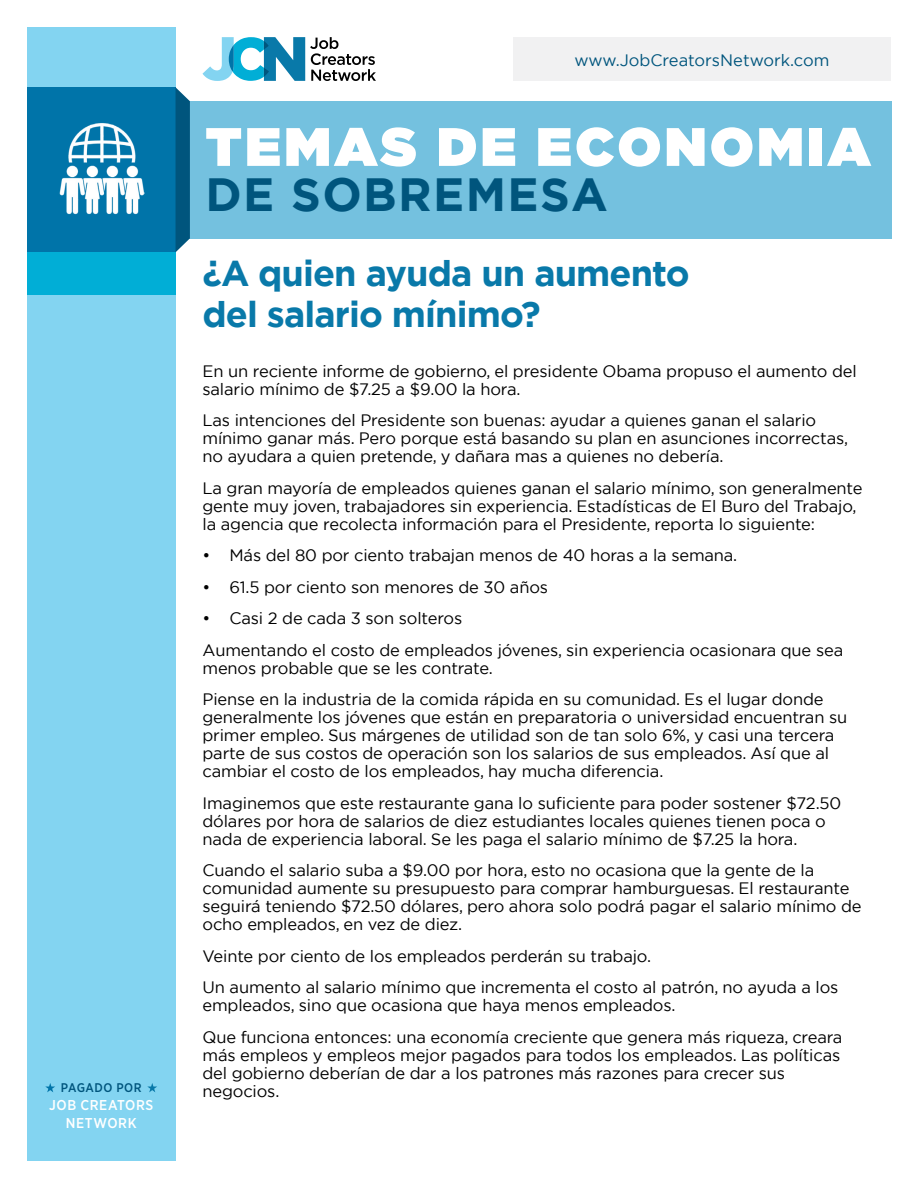
<style>
.page{position:relative;width:918px;height:1188px;background:#fff}
.page>*{position:absolute;margin:0;border:0;box-sizing:border-box;transform-origin:0 0}
.t1{font:900 54px "Gotham";letter-spacing:.06em;color:#fff}
.t2{font:700 46.5px "Gotham";letter-spacing:.03em;color:#00557d}
.t3{font:700 36px/41.4px "Gotham";letter-spacing:-.025em;color:#0979a9}
.t4{font:16.5px/18px "Gotham";letter-spacing:-.01em;color:#000}
.t5{font:16.5px "Gotham";color:#00557d}
.t6{font:500 14.25px/18px "Gotham Narrow";letter-spacing:.04em;color:#fff;text-align:center}
.t7{font:500 12.6px "Gotham Narrow";letter-spacing:.04em;color:#00557d}
</style>
<div class="page">
<div style="left:27px;top:27px;width:149px;height:1134px;background:#83d4f1"></div>
<div style="left:27px;top:252px;width:149px;height:43px;background:#01aed6"></div>
<div style="left:27px;top:101px;width:864px;height:137px;background:#74c1df"></div>
<div style="left:27px;top:87px;width:149px;height:165px;background:#0074a9"></div>
<svg style="left:176px;top:88px;width:14px;height:164px;background:#156388"></svg>
<div style="left:513px;top:37px;width:378px;height:44px;background:#f1f1f2"></div>
<svg style="left:202px;top:37px;width:174px;height:44px"></svg>
<svg style="left:45px;top:1083px;width:10px;height:9px"></svg>
<svg style="left:147px;top:1083px;width:10px;height:9px"></svg>
<img style="left:59px;top:123px;width:85px;height:91px">
<p class="t7" style="left:61px;top:1080px;width:82px">PAGADO POR</p>
<p class="t6" style="left:49px;top:1096px;width:106px">JOB CREATORS<br>NETWORK</p>
<p class="t5" style="left:575px;top:50px;width:256px">www.JobCreatorsNetwork.com</p>
<h1 class="t1" style="left:206px;top:108px;width:667px">TEMAS DE ECONOMIA</h1>
<h2 class="t2" style="left:206px;top:164px;width:404px">DE SOBREMESA</h2>
<h3 class="t3" style="left:202px;top:252px;width:489px">¿A quien ayuda un aumento del salario mínimo?</h3>
<p class="t4" style="left:202px;top:362px;width:656px">En un reciente informe de gobierno, el presidente Obama propuso el aumento del salario mínimo de $7.25 a $9.00 la hora.</p>
<p class="t4" style="left:202px;top:411px;width:647px">Las intenciones del Presidente son buenas: ayudar a quienes ganan el salario mínimo ganar más. Pero porque está basando su plan en asunciones incorrectas, no ayudara a quien pretende, y dañara mas a quienes no debería.</p>
<p class="t4" style="left:202px;top:479px;width:662px">La gran mayoría de empleados quienes ganan el salario mínimo, son generalmente gente muy joven, trabajadores sin experiencia. Estadísticas de El Buro del Trabajo, la agencia que recolecta información para el Presidente, reporta lo siguiente:</p>
<p class="t4" style="left:202px;top:546px;width:536px">• Más del 80 por ciento trabajan menos de 40 horas a la semana.</p>
<p class="t4" style="left:202px;top:578px;width:347px">• 61.5 por ciento son menores de 30 años</p>
<p class="t4" style="left:202px;top:602px;width:642px;line-height:31.5px">• Casi 2 de cada 3 son solteros<br>Aumentando el costo de empleados jóvenes, sin experiencia ocasionara que sea</p>
<p class="t4" style="left:202px;top:652px;width:623px;line-height:31.5px">menos probable que se les contrate.<br>Piense en la industria de la comida rápida en su comunidad. Es el lugar donde</p>
<p class="t4" style="left:202px;top:708px;width:646px">generalmente los jóvenes que están en preparatoria o universidad encuentran su primer empleo. Sus márgenes de utilidad son de tan solo 6%, y casi una tercera parte de sus costos de operación son los salarios de sus empleados. Así que al cambiar el costo de los empleados, hay mucha diferencia.</p>
<p class="t4" style="left:202px;top:794px;width:640px">Imaginemos que este restaurante gana lo suficiente para poder sostener $72.50 dólares por hora de salarios de diez estudiantes locales quienes tienen poca o nada de experiencia laboral. Se les paga el salario mínimo de $7.25 la hora.</p>
<p class="t4" style="left:203px;top:861px;width:661px">Cuando el salario suba a $9.00 por hora, esto no ocasiona que la gente de la comunidad aumente su presupuesto para comprar hamburguesas. El restaurante seguirá teniendo $72.50 dólares, pero ahora solo podrá pagar el salario mínimo de ocho empleados, en vez de diez.</p>
<p class="t4" style="left:203px;top:940px;width:637px;line-height:31.5px">Veinte por ciento de los empleados perderán su trabajo.<br>Un aumento al salario mínimo que incrementa el costo al patrón, no ayuda a los</p>
<p class="t4" style="left:203px;top:989px;width:641px;line-height:31.5px">empleados, sino que ocasiona que haya menos empleados.<br>Que funciona entonces: una economía creciente que genera más riqueza, creara</p>
<p class="t4" style="left:203px;top:1046px;width:639px">más empleos y empleos mejor pagados para todos los empleados. Las políticas del gobierno deberían de dar a los patrones más razones para crecer sus negocios.</p>
</div>
